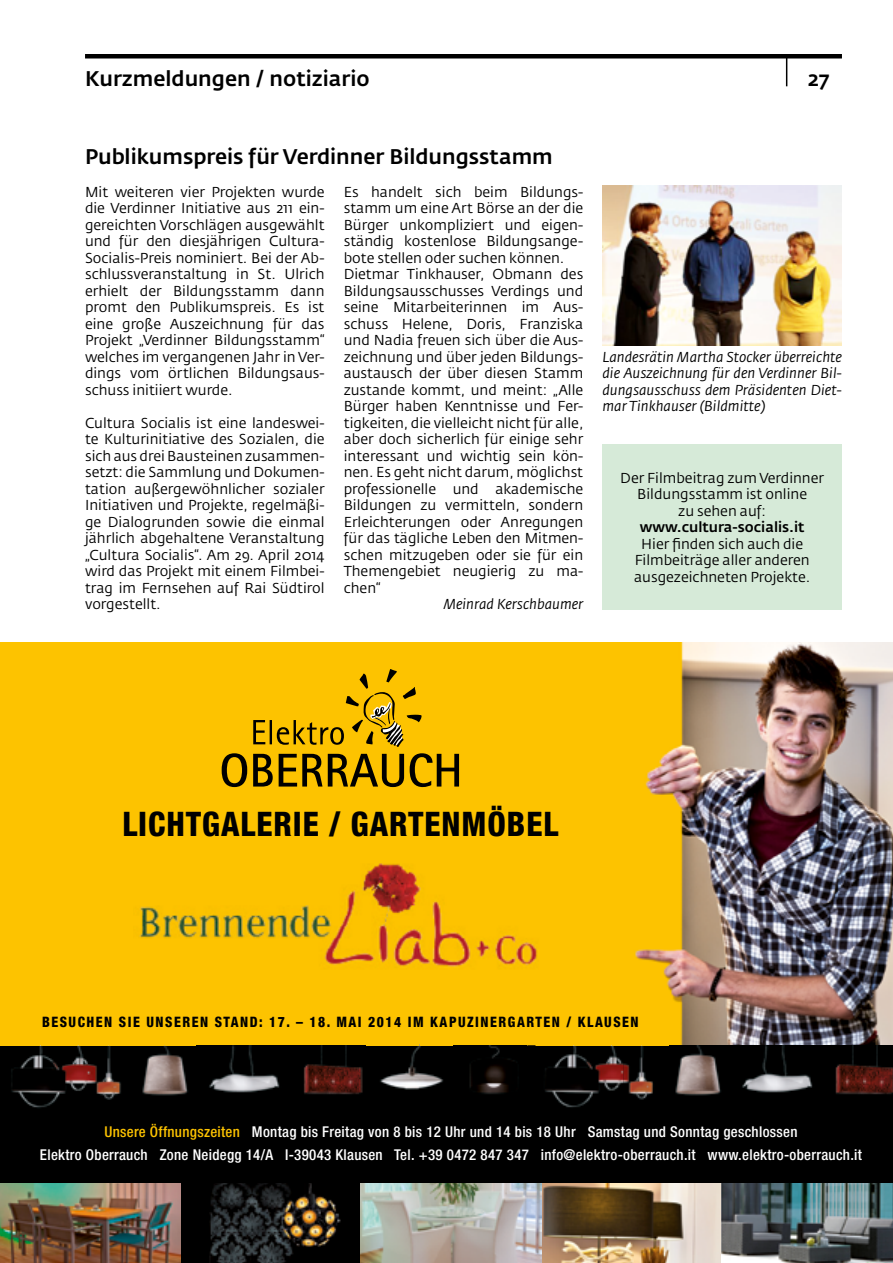
<style>
.page{position:relative;width:893px;height:1263px;background:#fff}
.page>*{position:absolute;margin:0;border:0;box-sizing:border-box;transform-origin:0 0}
.t1{font:800 condensed 33.9px "Helvetica Neue LT Std";letter-spacing:.03em;color:#000;scale:.95 1}
.t2{font:500 21px "Fedra Sans Std";color:#000}
.t3{font:500 condensed 14.85px "Helvetica Neue LT Std";letter-spacing:.02em;color:#fff}
.t4{font:800 condensed 14.4px "Helvetica Neue LT Std";letter-spacing:.11em;color:#000;scale:.95 1}
.t5{font:14.25px/16.5px "Fedra Sans Std";color:#000;text-align:justify}
.t6{font:italic 14.25px/16.5px "Fedra Sans Std";color:#000;text-align:justify}
.t7{font:500 14.25px "Fedra Sans Std";color:#000}
.s1{color:#fdc300}
</style>
<div class="page">
<div style="left:85px;top:54px;width:757px;height:5px;background:#000"></div>
<svg style="left:786px;top:59px;width:1px;height:27px"></svg>
<div style="left:0;top:1045px;width:893px;height:139px;background:#000"></div>
<img style="left:0;top:1184px;width:893px;height:79px">
<div style="left:0;top:642px;width:669px;height:403px;background:#fdc300"></div>
<img style="left:635px;top:642px;width:258px;height:403px">
<img style="left:469px;top:1045px;width:45px;height:32px">
<img style="left:469px;top:1077px;width:39px;height:17px">
<img style="left:142px;top:1046px;width:46px;height:50px">
<img style="left:139px;top:1045px;width:56px;height:1px">
<img style="left:209px;top:1045px;width:71px;height:48px">
<img style="left:303px;top:1045px;width:57px;height:50px">
<img style="left:360px;top:1045px;width:93px;height:48px">
<img style="left:11px;top:1046px;width:110px;height:62px">
<img style="left:0;top:1045px;width:134px;height:1px">
<img style="left:675px;top:1045px;width:46px;height:51px">
<img style="left:742px;top:1045px;width:71px;height:48px">
<img style="left:835px;top:1045px;width:58px;height:50px">
<img style="left:545px;top:1046px;width:108px;height:62px">
<img style="left:527px;top:1045px;width:140px;height:1px">
<svg style="left:222px;top:753px;width:237px;height:34px"></svg>
<svg style="left:253px;top:669px;width:169px;height:78px"></svg>
<img style="left:139px;top:863px;width:399px;height:104px">
<img style="left:602px;top:186px;width:240px;height:159px">
<div style="left:602px;top:444px;width:240px;height:165px;background:#d6ead8"></div>
<h2 class="t2" style="left:85px;top:66px;width:286px">Kurzmeldungen / notiziario</h2>
<h2 class="t2" style="left:808px;top:66px;width:23px">27</h2>
<h2 class="t2" style="left:85px;top:143px;width:469px">Publikumspreis für Verdinner Bildungsstamm</h2>
<p class="t5" style="left:85px;top:184px;width:241px">Mit weiteren vier Projekten wurde die Verdinner Initiative aus 211 ein&shy;gereichten Vorschlägen ausgewählt und für den diesjährigen Cultura-Socialis-Preis nominiert. Bei der Ab&shy;schlussveranstaltung in St. Ulrich erhielt der Bildungsstamm dann promt den Publikumspreis. Es ist eine große Auszeichnung für das Projekt „Verdinner Bildungsstamm“ welches im vergangenen Jahr in Ver&shy;dings vom örtlichen Bildungsaus&shy;schuss initiiert wurde.</p>
<p class="t5" style="left:85px;top:415px;width:241px">Cultura Socialis ist eine landeswei&shy;te Kulturinitiative des Sozialen, die sich aus drei Bausteinen zusammen&shy;setzt: die Sammlung und Dokumen&shy;tation außergewöhnlicher sozialer Initiativen und Projekte, regelmäßi&shy;ge Dialogrunden sowie die einmal jährlich abgehaltene Veranstaltung „Cultura Socialis“. Am 29. April 2014 wird das Projekt mit einem Filmbei&shy;trag im Fernsehen auf Rai Südtirol vorgestellt.</p>
<p class="t5" style="left:344px;top:184px;width:241px;text-align:left">Es handelt sich beim Bildungs&shy;stamm um eine Art Börse an der die<br>Bürger unkompliziert und eigen&shy;ständig kostenlose Bildungsange&shy;bote stellen oder suchen können.<br>Dietmar Tinkhauser, Obmann des<br>Bildungsausschusses Verdings und seine Mitarbeiterinnen im Aus&shy;schuss Helene, Doris, Franziska und Nadia freuen sich über die Aus&shy;zeichnung und über jeden Bildungs&shy;austausch der über diesen Stamm zustande kommt, und meint: „Alle<br>Bürger haben Kenntnisse und Fer&shy;tigkeiten, die vielleicht nicht für alle, aber doch sicherlich für einige sehr interessant und wichtig sein kön&shy;nen. Es geht nicht darum, möglichst professionelle und akademische<br>Bildungen zu vermitteln, sondern<br>Erleichterungen oder Anregungen für das tägliche Leben den Mitmen&shy;schen mitzugeben oder sie für ein<br>Themengebiet neugierig zu ma&shy;chen“</p>
<p class="t6" style="left:444px;top:596px;width:141px">Meinrad Kerschbaumer</p>
<p class="t6" style="left:602px;top:349px;width:241px">Landesrätin Martha Stocker überreichte die Auszeichnung für den Verdinner Bil&shy;dungsausschuss dem Präsidenten Diet&shy;mar Tinkhauser (Bildmitte)</p>
<p class="t5" style="left:620px;top:470px;width:205px;text-align:center">Der Filmbeitrag zum Verdinner<br>Bildungsstamm ist online<br>zu sehen auf:</p>
<p class="t7" style="left:640px;top:518px;width:166px">www.cultura-socialis.it</p>
<p class="t5" style="left:634px;top:536px;width:178px;text-align:center">Hier finden sich auch die<br>Filmbeiträge aller anderen ausgezeichneten Projekte.</p>
<h1 class="t1" style="left:122px;top:803px;width:460px">LICHTGALERIE / GARTENMÖBEL</h1>
<p class="t4" style="left:42px;top:1012px;width:630px">BESUCHEN SIE UNSEREN STAND: 17. – 18. MAI 2014 IM KAPUZINERGARTEN / KLAUSEN</p>
<p class="t3" style="left:104px;top:1122px;width:695px"><span class="s1">Unsere Öffnungszeiten</span> Montag bis Freitag von 8 bis 12 Uhr und 14 bis 18 Uhr Samstag und Sonntag geschlossen</p>
<p class="t3" style="left:40px;top:1146px;width:823px">Elektro Oberrauch Zone Neidegg 14/A I-39043 Klausen Tel. +39 0472 847 347 info@elektro-oberrauch.it www.elektro-oberrauch.it</p>
</div>
